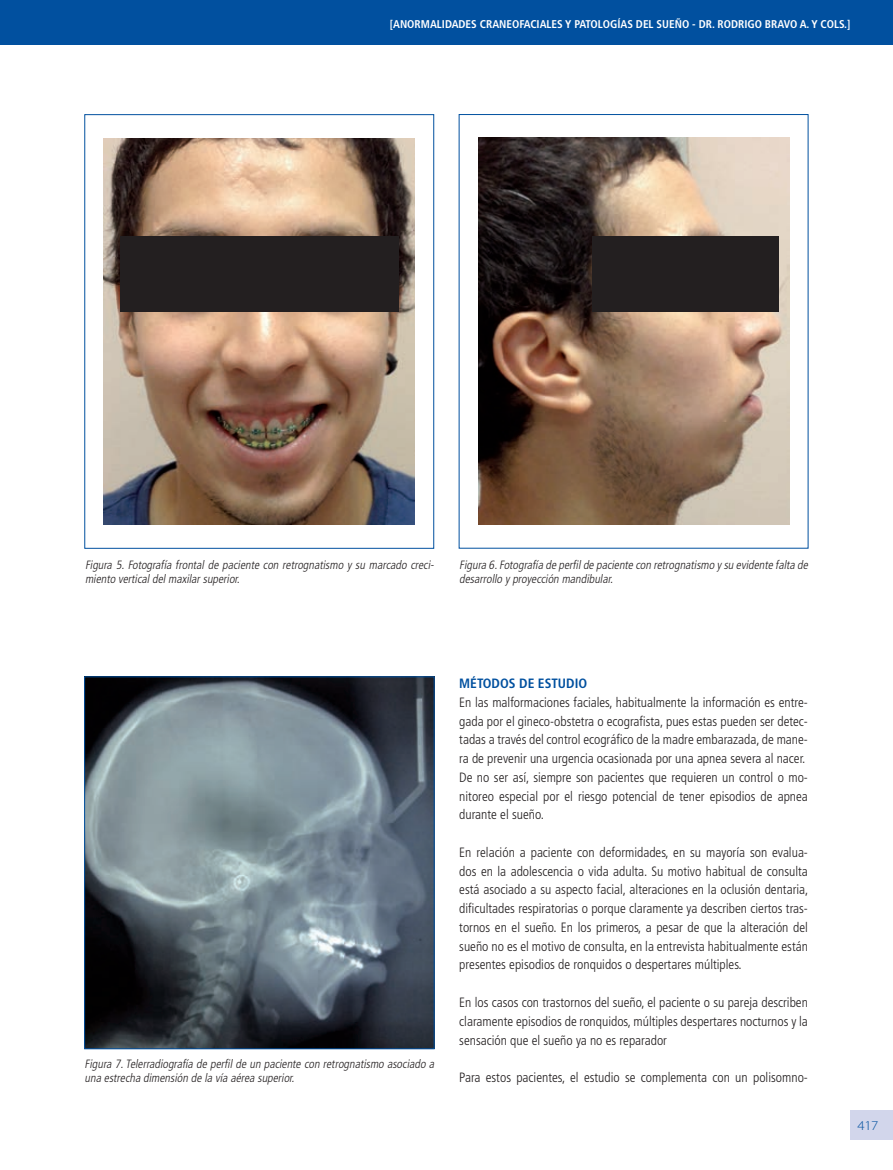
<style>
.page{position:relative;width:893px;height:1170px;background:#fff}
.page>*{position:absolute;margin:0;border:0;box-sizing:border-box;transform-origin:0 0}
.t1{font:300 condensed 13.5px/18.8px "Frutiger";color:#231f20;text-align:justify}
.t2{font:700 condensed 13.5px "Frutiger";color:#01509f}
.t3{font:300 13.5px "Myriad Pro";color:#01509f;scale:1.1 1}
.t4{font:italic 300 condensed 12px/14.4px "Frutiger";color:#231f20}
.t5{font:700 condensed 11.25px "Frutiger";color:#fff}
</style>
<div class="page">
<div style="left:850px;top:1110px;width:43px;height:30px;background:#d2d6eb"></div>
<div style="left:0;top:0;width:893px;height:44px;background:#01509f"></div>
<img style="left:86px;top:678px;width:346px;height:368px">
<div style="left:84px;top:676px;width:350px;height:372px;border:1px solid #01509f"></div>
<img style="left:104px;top:138px;width:311px;height:387px">
<div style="left:120px;top:236px;width:278px;height:76px;background:#231f20"></div>
<img style="left:478px;top:138px;width:311px;height:387px">
<div style="left:592px;top:236px;width:186px;height:76px;background:#231f20"></div>
<p class="t5" style="left:390px;top:17px;width:462px">[ANORMALIDADES CRANEOFACIALES Y PATOLOGÍAS DEL SUEÑO - DR. RODRIGO BRAVO A. Y COLS.]</p>
<p class="t4" style="left:85px;top:557px;width:353px">Figura 5. Fotografía frontal de paciente con retrognatismo y su marcado creci&shy;miento verticaldelmaxilarsuperior.</p>
<p class="t4" style="left:459px;top:557px;width:353px">Figura 6.Fotografía de perfilde paciente con retrognatismo ysu evidente falta de desarrollo yproyección mandibular.</p>
<p class="t4" style="left:85px;top:1056px;width:353px">Figura 7.Telerradiografía de perfil de un paciente con retrognatismo asociado a una estrecha dimensión de la vía aérea superior.</p>
<p class="t2" style="left:459px;top:675px;width:129px">MÉTODOS DE ESTUDIO</p>
<p class="t1" style="left:459px;top:693px;width:350px;text-align:left">En las malformaciones faciales, habitualmente la información es entre&shy;gada por el gineco-obstetra o ecografista, pues estas pueden ser detec&shy;tadas a través del control ecográfico de la madre embarazada, de mane&shy;ra de prevenir una urgencia ocasionada por una apnea severa al nacer.<br>De no ser así, siempre son pacientes que requieren un control o mo&shy;nitoreo especial por el riesgo potencial de tener episodios de apnea durante el sueño.</p>
<p class="t1" style="left:459px;top:843px;width:351px">En relación a paciente con deformidades, en su mayoría son evalua&shy;dos en la adolescencia o vida adulta. Su motivo habitual de consulta está asociado a su aspecto facial, alteraciones en la oclusión dentaria, dificultades respiratorias o porque claramente ya describen ciertos tras&shy;tornos en el sueño. En los primeros, a pesar de que la alteración del sueño no es el motivo de consulta, en la entrevista habitualmente están presentes episodios de ronquidos o despertares múltiples.</p>
<p class="t1" style="left:459px;top:993px;width:350px">En los casos con trastornos del sueño, el paciente o su pareja describen claramente episodios de ronquidos, múltiples despertares nocturnos y la sensación que el sueño ya no es reparador</p>
<p class="t1" style="left:459px;top:1068px;width:350px">Para estos pacientes, el estudio se complementa con un polisomno-</p>
<p class="t3" style="left:857px;top:1117px;width:21px">417</p>
</div>
